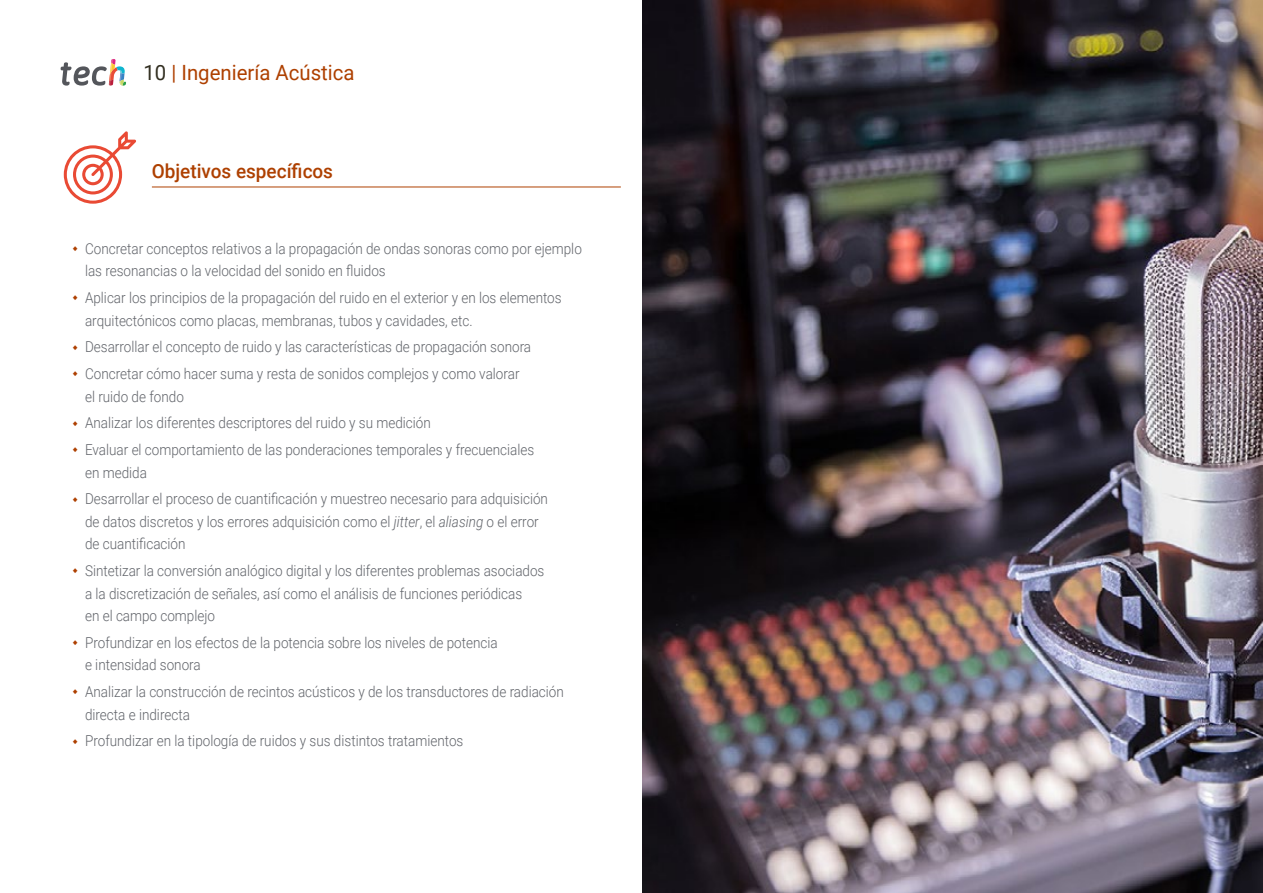
<style>
.page{position:relative;width:1263px;height:893px;background:#fff}
.page>*{position:absolute;margin:0;border:0;box-sizing:border-box;transform-origin:0 0}
.t1{font:21px "Roboto";color:#ae4000}
.t2{font:500 19.5px "Roboto";color:#ae4000}
.t3{font:300 15px/22.5px "Roboto";color:#61646a;scale:.9 1}
.s1{color:#312e20}
.s2{font-style:italic}
</style>
<div class="page">
<hr style="left:152px;top:187px;width:469px;height:1px;background:#ae4000">
<svg style="left:64px;top:131px;width:72px;height:73px"></svg>
<img style="left:642px;top:0;width:621px;height:893px">
<svg style="left:61px;top:59px;width:65px;height:27px"></svg>
<h1 class="t1" style="left:144px;top:57px;width:212px"><span class="s1">10</span> | Ingeniería Acústica</h1>
<h2 class="t2" style="left:152px;top:158px;width:183px">Objetivos específicos</h2>
<p class="t3" style="left:85px;top:237px;width:553px">Concretar conceptos relativos a la propagación de ondas sonoras como por ejemplo las resonancias o la velocidad del sonido en fluidos</p>
<p class="t3" style="left:85px;top:286px;width:531px">Aplicar los principios de la propagación del ruido en el exterior y en los elementos arquitectónicos como placas, membranas, tubos y cavidades, etc.</p>
<p class="t3" style="left:85px;top:333px;width:497px;line-height:26.7px">Desarrollar el concepto de ruido y las características de propagación sonora<br>Concretar cómo hacer suma y resta de sonidos complejos y como valorar</p>
<p class="t3" style="left:85px;top:382px;width:501px;line-height:26.7px">el ruido de fondo<br>Analizar los diferentes descriptores del ruido y su medición<br>Evaluar el comportamiento de las ponderaciones temporales y frecuenciales</p>
<p class="t3" style="left:85px;top:458px;width:516px;line-height:26.7px">en medida<br>Desarrollar el proceso de cuantificación y muestreo necesario para adquisición</p>
<p class="t3" style="left:85px;top:510px;width:506px">de datos discretos y los errores adquisición como el <span class="s2">jitter</span>, el <span class="s2">aliasing</span> o el error de cuantificación</p>
<p class="t3" style="left:85px;top:559px;width:512px">Sintetizar la conversión analógico digital y los diferentes problemas asociados a la discretización de señales, así como el análisis de funciones periódicas<br>en el campo complejo</p>
<p class="t3" style="left:85px;top:631px;width:460px">Profundizar en los efectos de la potencia sobre los niveles de potencia e intensidad sonora</p>
<p class="t3" style="left:85px;top:680px;width:533px">Analizar la construcción de recintos acústicos y de los transductores de radiación directa e indirecta</p>
<p class="t3" style="left:85px;top:729px;width:422px">Profundizar en la tipología de ruidos y sus distintos tratamientos</p>
</div>
